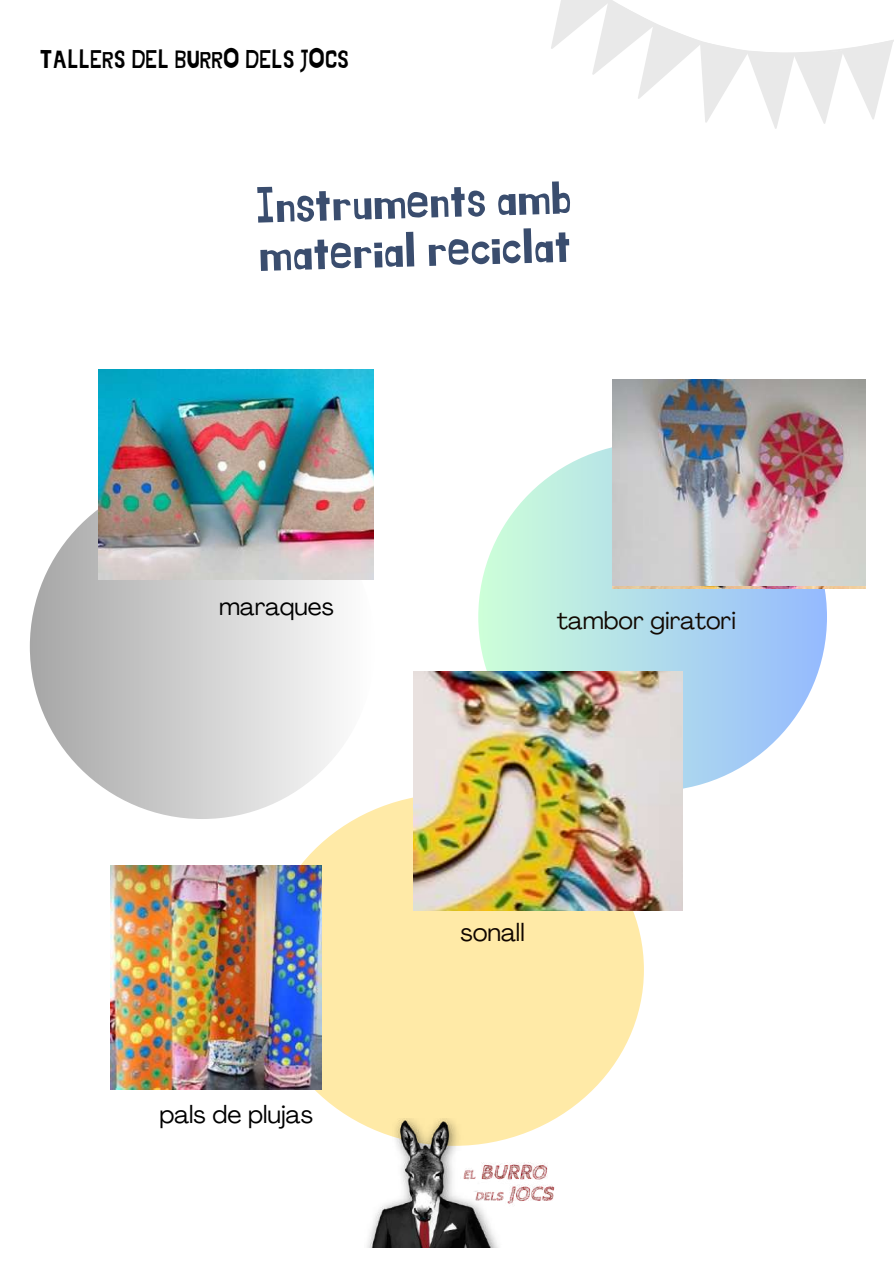
<style>
.page{position:relative;width:894px;height:1264px;background:#fff}
.page>*{position:absolute;margin:0;border:0;box-sizing:border-box;transform-origin:0 0}
.t1{font:48.9px/48.4px "Jingleberry";color:#3a4d6e}
.t2{font:25.5px "Jingleberry";color:#000}
.t3{font:24.75px "Agrandir";color:#100600}
.t4{font:24.6px "Agrandir";color:#000}
.t5{font:24.3px "Agrandir";color:#120902}
.t6{font:24.15px "Agrandir";color:#000}
</style>
<div class="page">
<svg style="left:551px;top:0;width:342px;height:129px"></svg>
<div style="left:478px;top:442px;width:348px;height:349px;background:linear-gradient(to right,#ceffd8,#97b9fa);border-radius:50%"></div>
<div style="left:30px;top:474px;width:344px;height:345px;background:linear-gradient(to right,#a6a6a6,#fefefe);border-radius:50%"></div>
<div style="left:263px;top:793px;width:380px;height:352px;background:#ffeaa7;border-radius:50%"></div>
<img style="left:364px;top:1117px;width:194px;height:130px">
<img style="left:99px;top:369px;width:274px;height:210px">
<img style="left:413px;top:671px;width:269px;height:239px">
<img style="left:110px;top:865px;width:211px;height:224px">
<img style="left:612px;top:379px;width:253px;height:206px">
<p class="t2" style="left:39px;top:47px;width:311px">TALLERS DEL BURRO DELS JOCS</p>
<p class="t1" style="left:255px;top:184px;width:318px;rotate:-2deg">Instruments amb material reciclat</p>
<p class="t6" style="left:219px;top:597px;width:116px">maraques</p>
<p class="t4" style="left:159px;top:1104px;width:155px">pals de plujas</p>
<p class="t5" style="left:557px;top:611px;width:180px">tambor giratori</p>
<p class="t3" style="left:460px;top:922px;width:66px">sonall</p>
</div>
